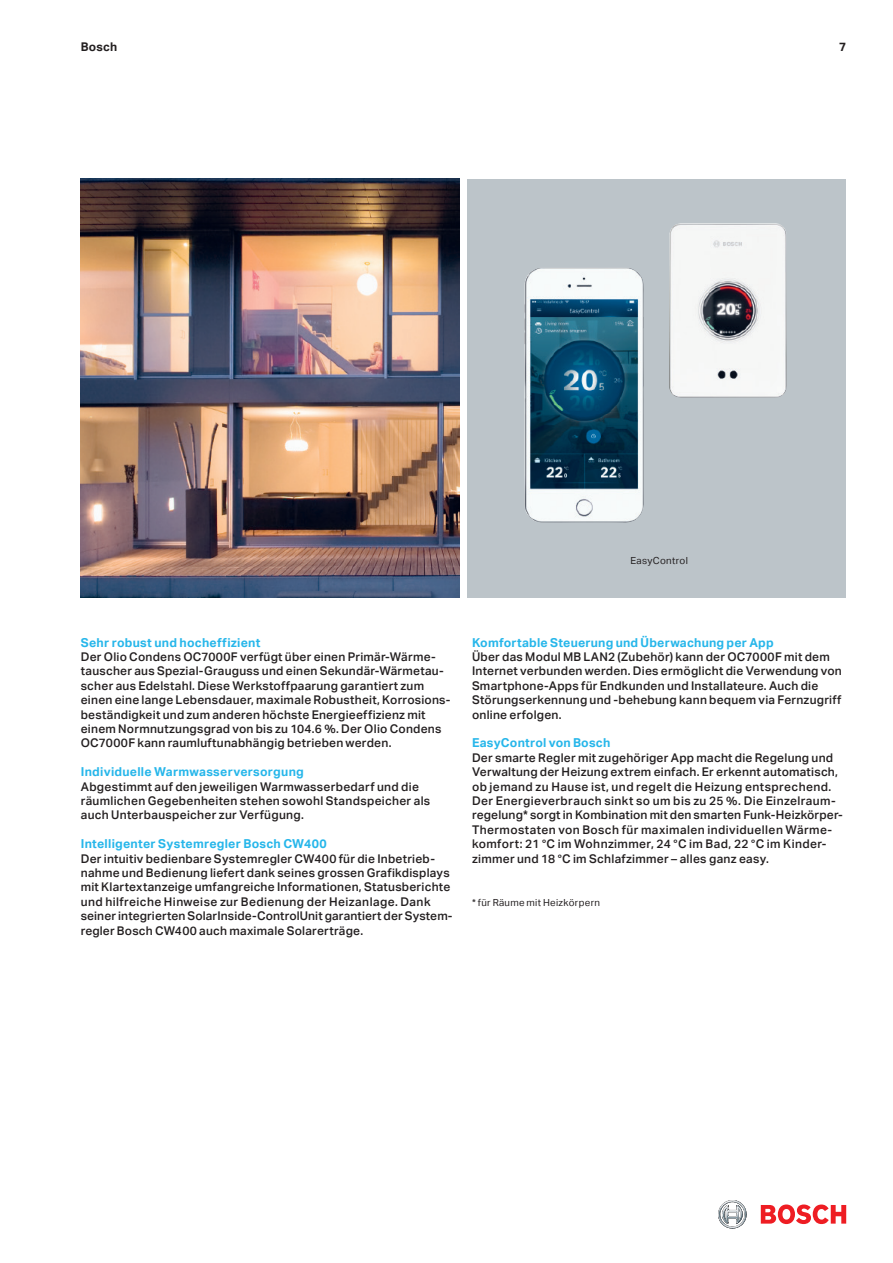
<style>
.page{position:relative;width:893px;height:1263px;background:#fff}
.page>*{position:absolute;margin:0;border:0;box-sizing:border-box;transform-origin:0 0}
.t1{font:700 12.3px "Aktiv Grotesk";letter-spacing:.02em;color:#26b6ea}
.t2{font:500 12px/14.4px "Aktiv Grotesk";letter-spacing:.02em;color:#231f20}
.t3{font:700 12px "Aktiv Grotesk";letter-spacing:.015em;color:#231f20}
.t4{font:9.75px "Aktiv Grotesk";letter-spacing:.03em;color:#231f20}
</style>
<div class="page">
<div style="left:468px;top:179px;width:378px;height:418px;background:#bcc4c9"></div>
<img style="left:81px;top:179px;width:378px;height:418px">
<img style="left:524px;top:268px;width:120px;height:255px">
<img style="left:669px;top:223px;width:118px;height:175px">
<svg style="left:718px;top:1200px;width:29px;height:29px"></svg>
<svg style="left:761px;top:1204px;width:85px;height:20px"></svg>
<p class="t3" style="left:81px;top:40px;width:38px">Bosch</p>
<p class="t3" style="left:839px;top:40px;width:9px">7</p>
<p class="t4" style="left:630px;top:555px;width:59px">EasyControl</p>
<p class="t1" style="left:81px;top:635px;width:181px">Sehr robust und hocheffizient</p>
<p class="t2" style="left:81px;top:650px;width:371px">Der Olio Condens OC7000F verfügt über einen Primär-Wärme&shy;tauscher aus Spezial-Grauguss und einen Sekundär-Wärmetau&shy;scher aus Edelstahl. Diese Werkstoffpaarung garantiert zum einen eine lange Lebensdauer, maximale Robustheit, Korrosions&shy;beständigkeit und zum anderen höchste Energieeffizienz mit einem Normnutzungsgrad von bis zu 104.6 %. Der Olio Condens OC7000F kann raumluftunabhängig betrieben werden.</p>
<p class="t1" style="left:81px;top:765px;width:225px">Individuelle Warmwasserversorgung</p>
<p class="t2" style="left:81px;top:779px;width:351px">Abgestimmt auf den jeweiligen Warmwasserbedarf und die räumlichen Gegebenheiten stehen sowohl Standspeicher als auch Unterbauspeicher zur Verfügung.</p>
<p class="t1" style="left:81px;top:837px;width:248px">Intelligenter Systemregler Bosch CW400</p>
<p class="t2" style="left:81px;top:851px;width:373px">Der intuitiv bedienbare Systemregler CW400 für die Inbetrieb&shy;nahme und Bedienung liefert dank seines grossen Grafikdisplays mit Klartextanzeige umfangreiche Informationen, Statusberichte und hilfreiche Hinweise zur Bedienung der Heizanlage. Dank seiner integrierten SolarInside-ControlUnit garantiert der System&shy;regler Bosch CW400 auch maximale Solarerträge.</p>
<p class="t1" style="left:472px;top:635px;width:303px">Komfortable Steuerung und Überwachung per App</p>
<p class="t2" style="left:472px;top:650px;width:371px">Über das Modul MB LAN2 (Zubehör) kann der OC7000F mit dem Internet verbunden werden. Dies ermöglicht die Verwendung von Smartphone-Apps für Endkunden und Installateure. Auch die Störungserkennung und -behebung kann bequem via Fernzugriff online erfolgen.</p>
<p class="t1" style="left:472px;top:736px;width:140px">EasyControl von Bosch</p>
<p class="t2" style="left:472px;top:750px;width:372px">Der smarte Regler mit zugehöriger App macht die Regelung und Verwaltung der Heizung extrem einfach. Er erkennt automatisch, ob jemand zu Hause ist, und regelt die Heizung entsprechend.<br>Der Energieverbrauch sinkt so um bis zu 25 %. Die Einzelraum&shy;regelung* sorgt in Kombination mit den smarten Funk-Heizkörper-Thermostaten von Bosch für maximalen individuellen Wärme&shy;komfort: 21 °C im Wohnzimmer, 24 °C im Bad, 22 °C im Kinder&shy;zimmer und 18 °C im Schlafzimmer – alles ganz easy.</p>
<p class="t4" style="left:472px;top:897px;width:130px">* für Räume mit Heizkörpern</p>
</div>
